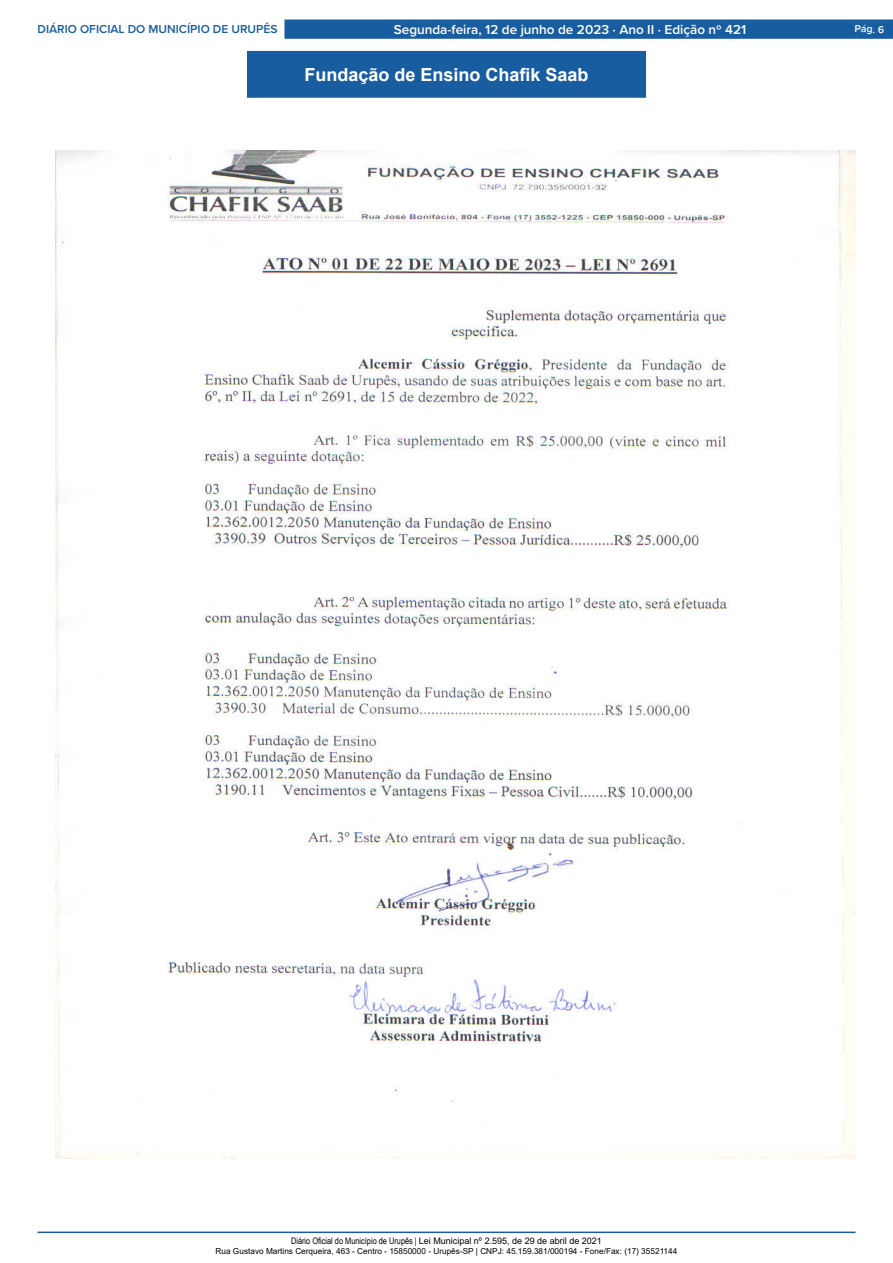
<style>
.page{position:relative;width:893px;height:1263px;background:#fff}
.page>*{position:absolute;margin:0;border:0;box-sizing:border-box;transform-origin:0 0}
.t1{font:700 18px "Arial";color:#fff}
.t2{font:600 13.5px "Proxima Nova";color:#fff}
.t3{font:600 12px "Proxima Nova";color:#185da0}
.t4{font:600 10.5px "Proxima Nova";color:#fff}
.t5{font:9px "Arial";color:#000}
.t6{font:8.25px "Arial";color:#000}
.s1{font-family:"Arial Narrow"}
</style>
<div class="page">
<hr style="left:38px;top:1231px;width:817px;height:2px;background:#185da0">
<div style="left:284px;top:19px;width:609px;height:20px;background:#185da0;border:1px solid #185da0"></div>
<div style="left:247px;top:51px;width:398px;height:46px;background:#185da0"></div>
<div style="left:247px;top:51px;width:399px;height:47px;border:1px solid #185da0"></div>
<img style="left:55px;top:150px;width:800px;height:1008px">
<h3 class="t3" style="left:38px;top:20px;width:242px">DIÁRIO OFICIAL DO MUNICÍPIO DE URUPÊS</h3>
<h2 class="t2" style="left:394px;top:19px;width:354px">Segunda-feira, 12 de junho de 2023 ⋅ Ano II ⋅ Edição nº 421</h2>
<p class="t4" style="left:855px;top:21px;width:31px;rotate:2deg">Pág. 6</p>
<p class="t1" style="left:304px;top:62px;width:286px">Fundação de Ensino Chafik Saab</p>
<p class="t5" style="left:291px;top:1235px;width:312px"><span class="s1">Diário Oficial do Município de Urupês |</span> Lei Municipal nº 2.595, de 29 de abril de 2021</p>
<p class="t6" style="left:216px;top:1245px;width:463px">Rua Gustavo Martins Cerqueira, 463 - Centro - 15850000 - Urupês-SP | CNPJ: 45.159.381/000194 - Fone/Fax: (17) 35521144</p>
</div>
